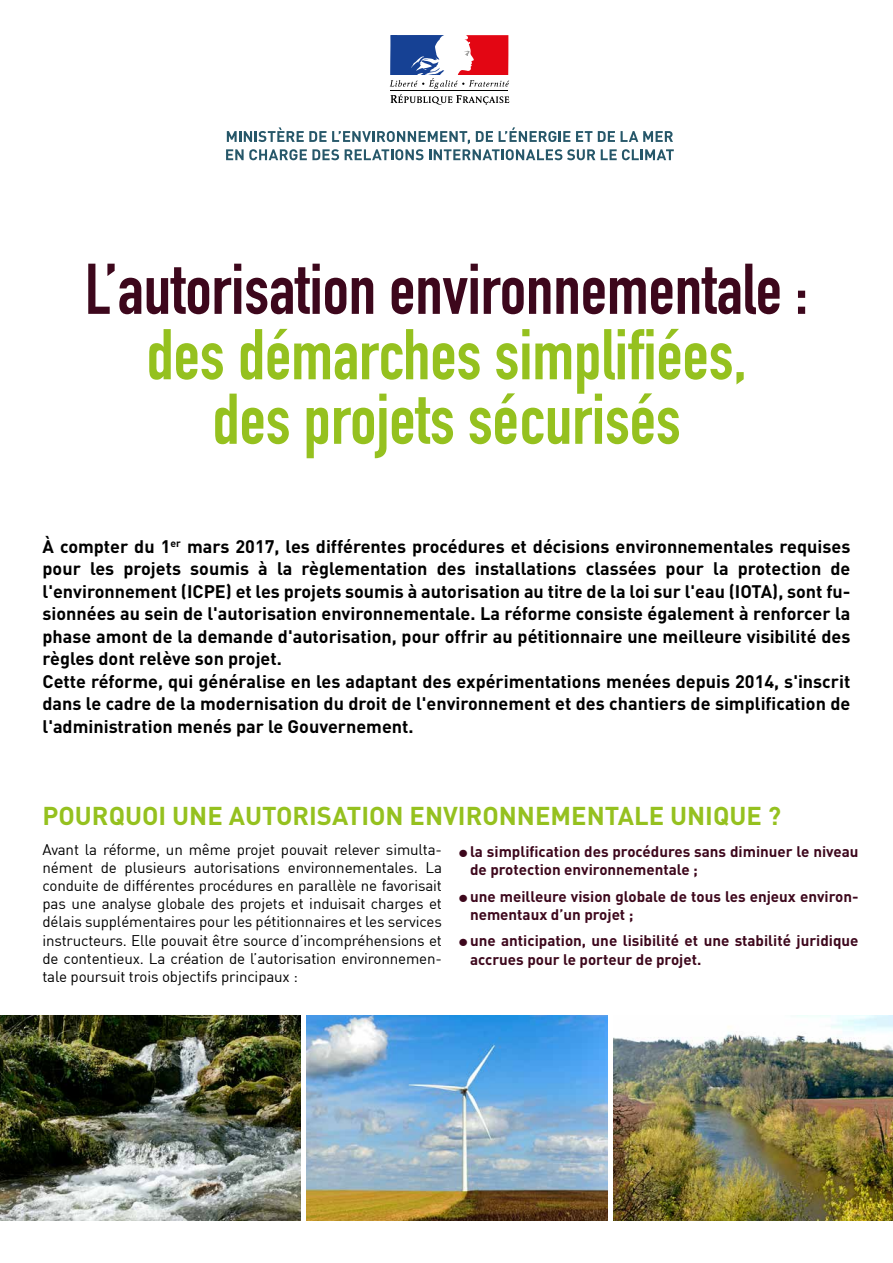
<style>
.page{position:relative;width:893px;height:1263px;background:#fff}
.page>*{position:absolute;margin:0;border:0;box-sizing:border-box;transform-origin:0 0}
.t1{font:70.5px/64.5px "DIN Engschrift Std";color:#95c11f;text-align:center}
.t2{font:70.5px "DIN Engschrift Std";color:#3d071c}
.t3{font:700 25.5px "DIN";color:#95c11f}
.t4{font:700 18px/22.5px "DIN";color:#000}
.t5{font:15.15px/18.1px "DIN";letter-spacing:-.01em;color:#000;text-align:justify}
.t6{font:700 15.15px/18.1px "DIN";color:#3d071c}
</style>
<div class="page">
<img style="left:0;top:1016px;width:300px;height:204px">
<img style="left:307px;top:1016px;width:300px;height:204px">
<img style="left:614px;top:1016px;width:279px;height:204px">
<svg style="left:390px;top:35px;width:119px;height:70px"></svg>
<svg style="left:226px;top:127px;width:448px;height:33px"></svg>
<h1 class="t2" style="left:85px;top:248px;width:725px">L’autorisation environnementale :</h1>
<h1 class="t1" style="left:146px;top:323px;width:602px">des démarches simplifiées, des projets sécurisés</h1>
<p class="t4" style="left:43px;top:534px;width:809px">À compter du 1<sup>er</sup> mars 2017, les différentes procédures et décisions environnementales requises pour les projets soumis à la règlementation des installations classées pour la protection de l'environnement (ICPE) et les projets soumis à autorisation au titre de la loi sur l'eau (IOTA), sont fu&shy;sionnées au sein de l'autorisation environnementale. La réforme consiste également à renforcer la phase amont de la demande d'autorisation, pour offrir au pétitionnaire une meilleure visibilité des règles dont relève son projet.<br>Cette réforme, qui généralise en les adaptant des expérimentations menées depuis 2014, s'inscrit dans le cadre de la modernisation du droit de l'environnement et des chantiers de simplification de l'administration menés par le Gouvernement.</p>
<h2 class="t3" style="left:43px;top:799px;width:740px">POURQUOI UNE AUTORISATION ENVIRONNEMENTALE UNIQUE ?</h2>
<p class="t5" style="left:43px;top:840px;width:401px">Avant la réforme, un même projet pouvait relever simulta&shy;nément de plusieurs autorisations environnementales. La conduite de différentes procédures en parallèle ne favorisait pas une analyse globale des projets et induisait charges et délais supplémentaires pour les pétitionnaires et les services instructeurs. Elle pouvait être source d’incompréhensions et de contentieux. La création de l’autorisation environnemen&shy;tale poursuit trois objectifs principaux :</p>
<p class="t6" style="left:470px;top:841px;width:390px;text-indent:-11px">● la simplification des procédures sans diminuer le niveau de protection environnementale ;</p>
<p class="t6" style="left:470px;top:886px;width:390px;text-indent:-11px">● une meilleure vision globale de tous les enjeux environ&shy;nementaux d’un projet ;</p>
<p class="t6" style="left:470px;top:931px;width:390px;text-indent:-11px">● une anticipation, une lisibilité et une stabilité juridique accrues pour le porteur de projet.</p>
</div>
